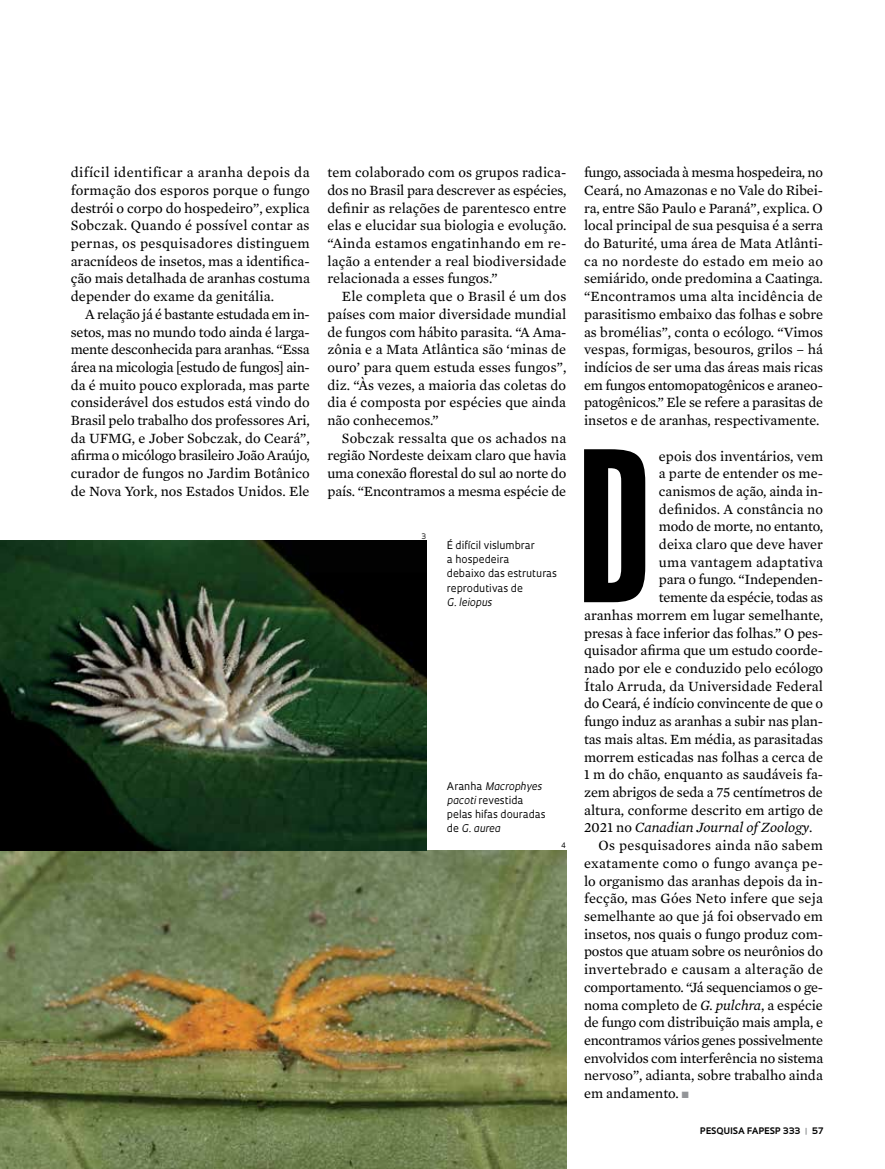
<style>
.page{position:relative;width:885px;height:1169px;background:#fff}
.page>*{position:absolute;margin:0;border:0;box-sizing:border-box;transform-origin:0 0}
.t1{font:195.45px "Swiss 924 BT Regular B";color:#000}
.t2{font:14.4px/17.7px "Mercury Text G2";color:#000;text-align:justify}
.t3{font:14.4px "Mercury Text G2";letter-spacing:.02em;color:#000}
.t4{font:14.4px "Mercury Text G2";letter-spacing:-.025em;color:#000}
.t5{font:italic 14.4px "Mercury Text G2";color:#000}
.t6{font:14.4px "Mercury Text G2";letter-spacing:.025em;color:#000}
.t7{font:14.4px "Mercury Text G2";letter-spacing:-.02em;color:#000}
.t8{font:10.35px/14.1px "Oculum";color:#000}
.t9{font:italic 10.35px "Oculum";color:#000}
.t10{font:700 8.7px "Oculum";letter-spacing:.015em;color:#000}
.t11{font:7.35px "Oculum";color:#000}
.s1{font-style:italic}
.s2{font-style:normal}
.s3{color:#939598}
</style>
<div class="page">
<img style="left:0;top:850px;width:566px;height:318px">
<img style="left:0;top:540px;width:427px;height:310px">
<img style="left:0;top:726px;width:1px;height:319px">
<p class="t2" style="left:71px;top:163px;width:241px">difícil identificar a aranha depois da formação dos esporos porque o fungo destrói o corpo do hospedeiro”, explica Sobczak. Quando é possível contar as pernas, os pesquisadores distinguem aracnídeos de insetos, mas a identifica&shy;ção mais detalhada de aranhas costuma depender do exame da genitália.</p>
<p class="t2" style="left:71px;top:304px;width:241px;text-indent:14px">A relação já é bastante estudada em in&shy;setos, mas no mundo todo ainda é larga&shy;mente desconhecida para aranhas. “Essa área na micologia [estudo de fungos] ain&shy;da é muito pouco explorada, mas parte considerável dos estudos está vindo do Brasil pelo trabalho dos professores Ari, da UFMG, e Jober Sobczak, do Ceará”, afirma o micólogo brasileiro João Araújo, curador de fungos no Jardim Botânico de Nova York, nos Estados Unidos. Ele</p>
<p class="t2" style="left:327px;top:163px;width:241px">tem colaborado com os grupos radica&shy;dos no Brasil para descrever as espécies, definir as relações de parentesco entre elas e elucidar sua biologia e evolução. “Ainda estamos engatinhando em re&shy;lação a entender a real biodiversidade relacionada a esses fungos.”</p>
<p class="t2" style="left:327px;top:287px;width:240px;text-indent:14px">Ele completa que o Brasil é um dos países com maior diversidade mundial de fungos com hábito parasita. “A Ama&shy;zônia e a Mata Atlântica são ‘minas de ouro’ para quem estuda esses fungos”, diz. “Às vezes, a maioria das coletas do dia é composta por espécies que ainda não conhecemos.”</p>
<p class="t2" style="left:327px;top:428px;width:240px;text-indent:14px">Sobczak ressalta que os achados na região Nordeste deixam claro que havia uma conexão florestal do sul ao norte do país. “Encontramos a mesma espécie de</p>
<p class="t11" style="left:422px;top:531px;width:6px">3</p>
<p class="t8" style="left:447px;top:538px;width:112px">É difícil vislumbrar<br>a hospedeira<br>debaixo das estruturas reprodutivas de</p>
<p class="t9" style="left:447px;top:595px;width:46px">G. leiopus</p>
<p class="t8" style="left:447px;top:778px;width:100px">Aranha <span class="s1">Macrophyes pacoti</span> revestida pelas hifas douradas de <span class="s1">G. aurea</span></p>
<p class="t11" style="left:561px;top:841px;width:6px">4</p>
<p class="t2" style="left:584px;top:163px;width:241px">fungo, associada à mesma hospedeira, no Ceará, no Amazonas e no Vale do Ribei&shy;ra, entre São Paulo e Paraná”, explica. O local principal de sua pesquisa é a serra do Baturité, uma área de Mata Atlânti&shy;ca no nordeste do estado em meio ao semiárido, onde predomina a Caatinga. “Encontramos uma alta incidência de parasitismo embaixo das folhas e sobre as bromélias”, conta o ecólogo. “Vimos vespas, formigas, besouros, grilos – há indícios de ser uma das áreas mais ricas em fungos entomopatogênicos e araneo&shy;patogênicos.” Ele se refere a parasitas de insetos e de aranhas, respectivamente.</p>
<h1 class="t1" style="left:578px;top:410px;width:75px">D</h1>
<p class="t2" style="left:659px;top:446px;width:166px">epois dos inventários, vem</p>
<p class="t2" style="left:659px;top:464px;width:166px">a parte de entender os me-</p>
<p class="t2" style="left:659px;top:481px;width:166px">canismos de ação, ainda in-</p>
<p class="t2" style="left:659px;top:499px;width:166px">definidos. A constância no</p>
<p class="t2" style="left:659px;top:517px;width:166px">modo de morte, no entanto,</p>
<p class="t2" style="left:659px;top:534px;width:166px">deixa claro que deve haver</p>
<p class="t3" style="left:659px;top:551px;width:166px">uma vantagem adaptativa</p>
<p class="t2" style="left:659px;top:570px;width:166px">para o fungo. “Independen-</p>
<p class="t7" style="left:659px;top:587px;width:166px">temente da espécie, todas as</p>
<p class="t2" style="left:584px;top:605px;width:241px">aranhas morrem em lugar semelhante,</p>
<p class="t2" style="left:584px;top:623px;width:240px">presas à face inferior das folhas.” O pes-</p>
<p class="t2" style="left:584px;top:641px;width:240px">quisador afirma que um estudo coorde-</p>
<p class="t2" style="left:584px;top:658px;width:241px">nado por ele e conduzido pelo ecólogo</p>
<p class="t2" style="left:584px;top:676px;width:240px">Ítalo Arruda, da Universidade Federal</p>
<p class="t2" style="left:584px;top:694px;width:241px">do Ceará, é indício convincente de que o</p>
<p class="t2" style="left:584px;top:711px;width:240px">fungo induz as aranhas a subir nas plan-</p>
<p class="t2" style="left:584px;top:729px;width:240px">tas mais altas. Em média, as parasitadas</p>
<p class="t2" style="left:584px;top:747px;width:240px">morrem esticadas nas folhas a cerca de</p>
<p class="t2" style="left:584px;top:765px;width:240px">1 m do chão, enquanto as saudáveis fa-</p>
<p class="t2" style="left:584px;top:782px;width:240px">zem abrigos de seda a 75 centímetros de</p>
<p class="t2" style="left:584px;top:800px;width:241px">altura, conforme descrito em artigo de</p>
<p class="t5" style="left:584px;top:817px;width:230px"><span class="s2">2021 no</span> Canadian Journal of Zoology<span class="s2">.</span></p>
<p class="t6" style="left:598px;top:835px;width:226px">Os pesquisadores ainda não sabem</p>
<p class="t3" style="left:584px;top:852px;width:240px">exatamente como o fungo avança pe-</p>
<p class="t2" style="left:584px;top:871px;width:240px">lo organismo das aranhas depois da in-</p>
<p class="t2" style="left:584px;top:889px;width:240px">fecção, mas Góes Neto infere que seja</p>
<p class="t2" style="left:584px;top:906px;width:240px">semelhante ao que já foi observado em</p>
<p class="t2" style="left:584px;top:924px;width:240px">insetos, nos quais o fungo produz com-</p>
<p class="t2" style="left:584px;top:942px;width:240px">postos que atuam sobre os neurônios do</p>
<p class="t3" style="left:584px;top:959px;width:240px">invertebrado e causam a alteração de</p>
<p class="t2" style="left:584px;top:977px;width:240px">comportamento. “Já sequenciamos o ge-</p>
<p class="t2" style="left:584px;top:995px;width:240px">noma completo de <span class="s1">G. pulchra</span>, a espécie</p>
<p class="t2" style="left:584px;top:1012px;width:240px">de fungo com distribuição mais ampla, e</p>
<p class="t4" style="left:584px;top:1029px;width:240px">encontramos vários genes possivelmente</p>
<p class="t2" style="left:584px;top:1048px;width:241px">envolvidos com interferência no sistema</p>
<p class="t2" style="left:584px;top:1066px;width:240px">nervoso”, adianta, sobre trabalho ainda</p>
<p class="t2" style="left:584px;top:1083px;width:106px">em andamento. <span class="s3">■</span></p>
<p class="t10" style="left:700px;top:1124px;width:125px">PESQUISA FAPESP 333 <span class="s3">|</span> 57</p>
</div>
